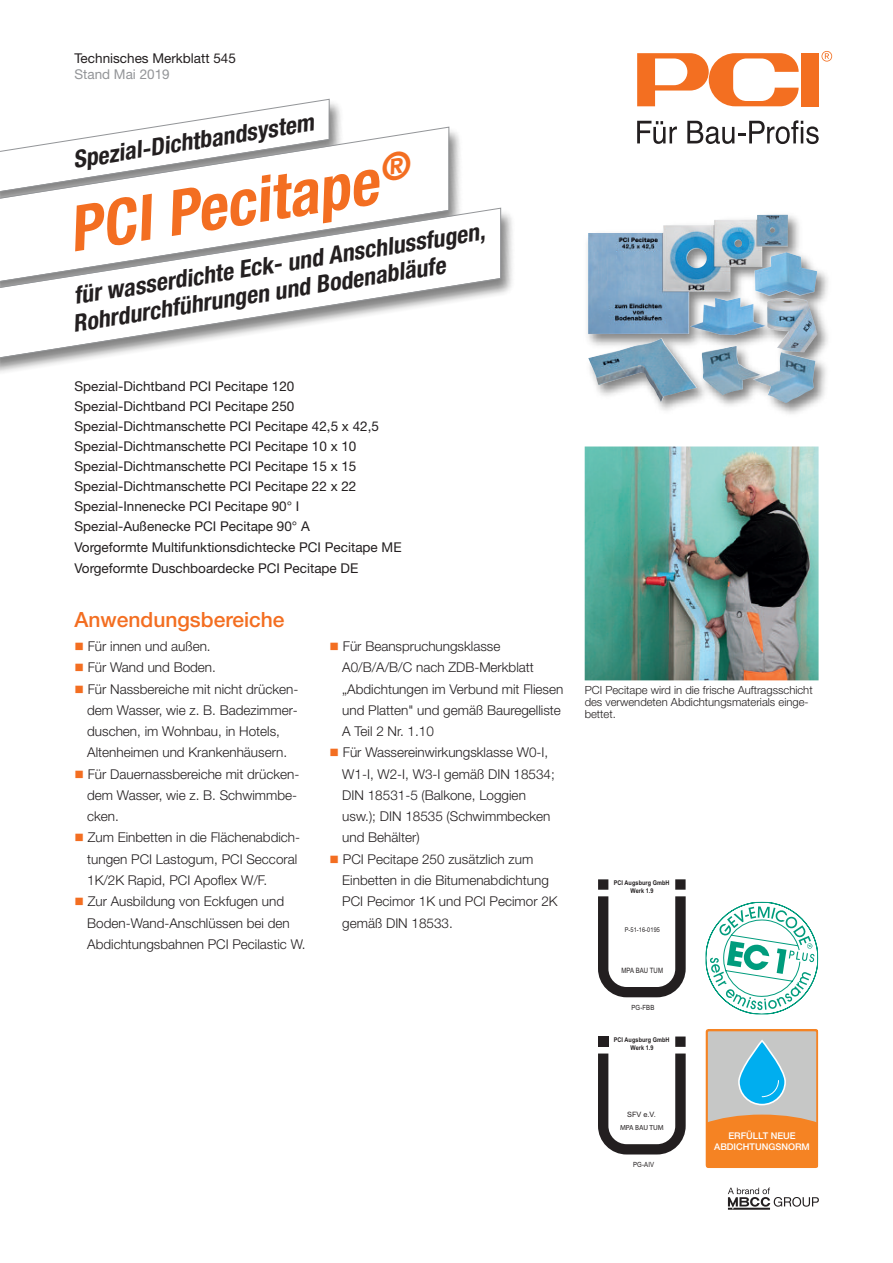
<style>
.page{position:relative;width:893px;height:1263px;background:#fff}
.page>*{position:absolute;margin:0;border:0;box-sizing:border-box;transform-origin:0 0}
.t1{font:italic 700 condensed 63px "Helvetica Neue LT Pro";color:#f36e21}
.t2{font:italic 700 condensed 24px/27px "Helvetica Neue LT Pro";color:#231f20}
.t3{font:500 21px "Helvetica Neue LT Pro";color:#f36e21}
.t4{font:300 13.5px/21.3px "Helvetica Neue LT Pro";color:#231f20}
.t5{font:13.5px/20px "Helvetica Neue LT Pro";color:#231f20}
.t6{font:13.5px "Helvetica Neue LT Pro";color:#939598}
.t7{font:300 11.25px/12px "Helvetica Neue LT Pro";color:#231f20}
.t8{font:500 9.3px/11.4px "Helvetica Neue LT Pro";color:#fff;text-align:center}
.t9{font:700 7.35px "Myriad";color:#231f20}
.t10{font:7.35px "Arial";letter-spacing:.01em;color:#231f20;scale:.82 1}
.t11{font:7.35px "Arial";letter-spacing:.01em;color:#231f20}
.t12{font:7.05px "Arial";letter-spacing:.02em;color:#231f20;scale:.85 1}
.t13{font:700 6.6px/7.8px "Arial";letter-spacing:.01em;color:#231f20;text-align:center;scale:.85 1}
.t14{font:6.6px "Arial";letter-spacing:.02em;color:#231f20;scale:.85 1}
.s1{color:#f36e21}
</style>
<div class="page">
<div style="left:801px;top:53px;width:18px;height:53px;background:#f36f21"></div>
<svg style="left:637px;top:53px;width:162px;height:53px"></svg>
<svg style="left:821px;top:51px;width:11px;height:11px"></svg>
<svg style="left:637px;top:121px;width:40px;height:23px"></svg>
<svg style="left:687px;top:120px;width:132px;height:24px"></svg>
<svg style="left:208px;top:98px;width:122px;height:20px"></svg>
<img style="left:158px;top:118px;width:302px;height:82px">
<svg style="left:1px;top:126px;width:449px;height:74px"></svg>
<img style="left:587px;top:214px;width:241px;height:200px">
<img style="left:588px;top:215px;width:200px;height:119px">
<img style="left:1px;top:200px;width:512px;height:172px">
<svg style="left:1px;top:207px;width:500px;height:154px"></svg>
<svg style="left:705px;top:902px;width:113px;height:112px"></svg>
<div style="left:707px;top:1030px;width:110px;height:137px;background:#c6c7c6;border-radius:2px"></div>
<div style="left:708px;top:1114px;width:107px;height:51px;background:#f58323"></div>
<div style="left:705px;top:1029px;width:113px;height:139px;border:2px solid #f58323;border-radius:2px"></div>
<svg style="left:739px;top:1041px;width:46px;height:63px;fill:#00aeef"></svg>
<div style="left:738px;top:1040px;width:48px;height:65px;border:2px solid #fff;border-radius:23px"></div>
<svg style="left:761px;top:1080px;width:18px;height:17px"></svg>
<img style="left:585px;top:446px;width:234px;height:234px">
<div style="left:598px;top:1036px;width:10px;height:11px;background:#231f20"></div>
<svg style="left:598px;top:1040px;width:88px;height:115px"></svg>
<div style="left:675px;top:1036px;width:11px;height:11px;background:#231f20"></div>
<div style="left:598px;top:879px;width:10px;height:11px;background:#231f20"></div>
<svg style="left:598px;top:882px;width:88px;height:116px"></svg>
<div style="left:675px;top:879px;width:11px;height:11px;background:#231f20"></div>
<svg style="left:728px;top:1187px;width:91px;height:23px"></svg>
<p class="t5" style="left:74px;top:49px;width:163px">Technisches Merkblatt 545</p>
<p class="t6" style="left:74px;top:69px;width:97px">Stand Mai 2019</p>
<h2 class="t2" style="left:71px;top:149px;width:245px;rotate:-9deg">Spezial-Dichtbandsystem</h2>
<h1 class="t1" style="left:65px;top:207px;width:348px;rotate:-9deg">PCI Pecitape<sup>®</sup></h1>
<h2 class="t2" style="left:67px;top:285px;width:423px;rotate:-9deg">für wasserdichte Eck- und Anschlussfugen,<br>Rohrdurchführungen und Bodenabläufe</h2>
<p class="t5" style="left:74px;top:378px;width:306px">Spezial-Dichtband PCI Pecitape 120<br>Spezial-Dichtband PCI Pecitape 250<br>Spezial-Dichtmanschette PCI Pecitape 42,5 x 42,5<br>Spezial-Dichtmanschette PCI Pecitape 10 x 10<br>Spezial-Dichtmanschette PCI Pecitape 15 x 15<br>Spezial-Dichtmanschette PCI Pecitape 22 x 22<br>Spezial-Innenecke PCI Pecitape 90° I Spezial-Außenecke PCI Pecitape 90° A</p>
<p class="t5" style="left:74px;top:538px;width:329px;line-height:21.3px">Vorgeformte Multifunktionsdichtecke PCI Pecitape ME<br>Vorgeformte Duschboardecke PCI Pecitape DE</p>
<h3 class="t3" style="left:74px;top:611px;width:212px">Anwendungsbereiche</h3>
<p class="t4" style="left:74px;top:637px;width:138px"><span class="s1">■</span> Für innen und außen.</p>
<p class="t4" style="left:74px;top:658px;width:143px"><span class="s1">■</span> Für Wand und Boden.</p>
<p class="t4" style="left:87px;top:679px;width:213px;text-indent:-13px"><span class="s1">■</span> Für Nassbereiche mit nicht drücken&shy;dem Wasser, wie z. B. Badezimmer&shy;duschen, im Wohnbau, in Hotels, Altenheimen und Krankenhäusern.</p>
<p class="t4" style="left:87px;top:764px;width:214px;text-indent:-13px"><span class="s1">■</span> Für Dauernassbereiche mit drücken&shy;dem Wasser, wie z. B. Schwimmbe&shy;cken.</p>
<p class="t4" style="left:87px;top:828px;width:215px;text-indent:-13px"><span class="s1">■</span> Zum Einbetten in die Flächenabdich&shy;tungen PCI Lastogum, PCI Seccoral<br>1K/2K Rapid, PCI Apoflex W/F.</p>
<p class="t4" style="left:87px;top:892px;width:220px;text-indent:-13px"><span class="s1">■</span> Zur Ausbildung von Eckfugen und<br>Boden-Wand-Anschlüssen bei den<br>Abdichtungsbahnen PCI Pecilastic W.</p>
<p class="t4" style="left:342px;top:637px;width:223px;text-indent:-13px"><span class="s1">■</span> Für Beanspruchungsklasse<br>A0/B/A/B/C nach ZDB-Merkblatt „Abdichtungen im Verbund mit Fliesen und Platten" und gemäß Bauregelliste<br>A Teil 2 Nr. 1.10</p>
<p class="t4" style="left:342px;top:743px;width:214px;text-indent:-13px"><span class="s1">■</span> Für Wassereinwirkungsklasse W0-I,<br>W1-I, W2-I, W3-I gemäß DIN 18534;<br>DIN 18531-5 (Balkone, Loggien usw.); DIN 18535 (Schwimmbecken und Behälter)</p>
<p class="t4" style="left:342px;top:849px;width:217px;text-indent:-13px"><span class="s1">■</span> PCI Pecitape 250 zusätzlich zum<br>Einbetten in die Bitumenabdichtung<br>PCI Pecimor 1K und PCI Pecimor 2K gemäß DIN 18533.</p>
<p class="t7" style="left:585px;top:685px;width:229px">PCI Pecitape wird in die frische Auftragsschicht des verwendeten Abdichtungsmaterials einge&shy;bettet.</p>
<p class="t13" style="left:614px;top:879px;width:67px">PCI Augsburg GmbH<br>Werk 1.9</p>
<p class="t14" style="left:625px;top:925px;width:43px">P-51-16-0195</p>
<p class="t10" style="left:621px;top:965px;width:52px">MPA BAU TUM</p>
<p class="t12" style="left:631px;top:1002px;width:29px">PG-FBB</p>
<p class="t13" style="left:614px;top:1036px;width:67px">PCI Augsburg GmbH<br>Werk 1.9</p>
<p class="t11" style="left:627px;top:1109px;width:30px">SFV e.V.</p>
<p class="t9" style="left:620px;top:1125px;width:45px">MPA BAU TUM</p>
<p class="t12" style="left:633px;top:1160px;width:26px">PG-AIV</p>
<p class="t8" style="left:714px;top:1131px;width:97px">ERFÜLLT NEUE<br>ABDICHTUNGSNORM</p>
</div>
